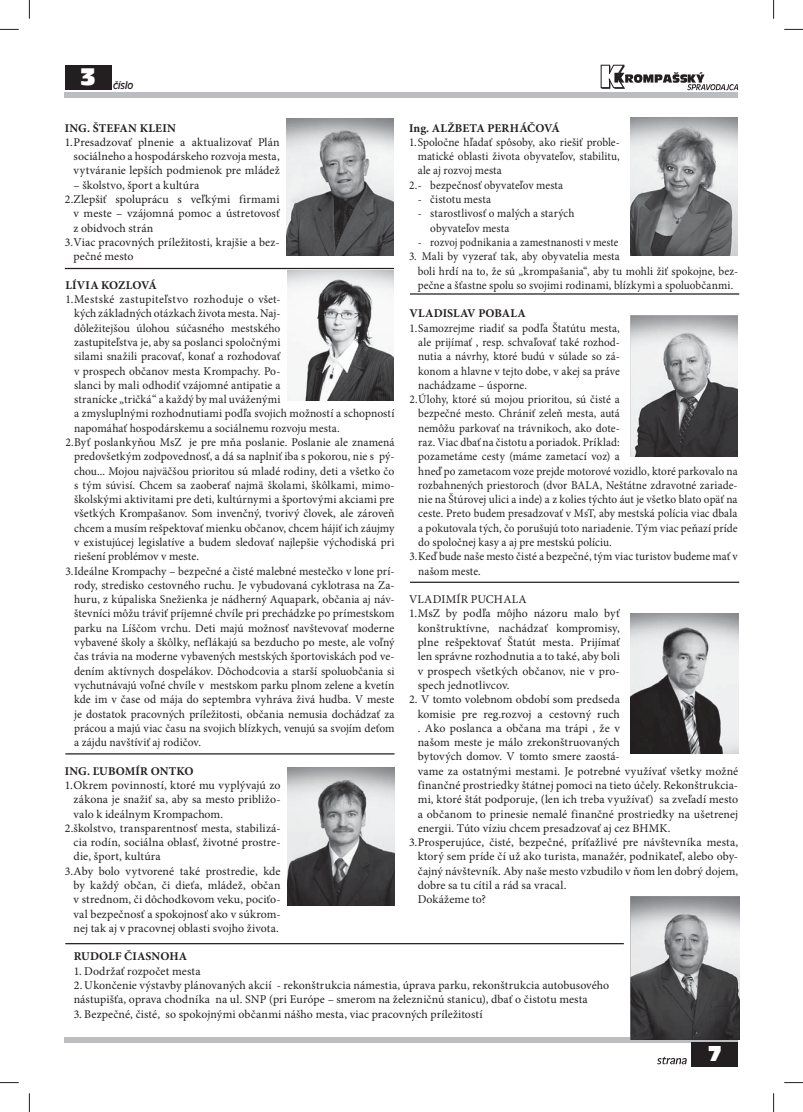
<style>
.page{position:relative;width:803px;height:1112px;background:#fff}
.page>*{position:absolute;margin:0;border:0;box-sizing:border-box;transform-origin:0 0}
.t1{font:25px "Antique Oli TEE Comp";color:#fff}
.t2{font:22.5px "Antique Oli TEE Comp";color:#fff}
.t3{font:11.88px/14.2px "Minion Pro";letter-spacing:.005em;color:#231f20;text-align:justify}
.t4{font:11.88px/14.2px "Minion Pro";letter-spacing:.005em;color:#231f20;scale:.95 1}
.t5{font:700 11.88px "Minion Pro";letter-spacing:.01em;color:#231f20}
.t6{font:italic 11.25px "Antique Oli TEE";color:#231f20}
</style>
<div class="page">
<div style="left:65px;top:1036px;width:673px;height:6px;background:#bbbdc0"></div>
<div style="left:692px;top:1042px;width:46px;height:24px;background:#231f20"></div>
<svg style="left:657px;top:1056px;width:30px;height:7px"></svg>
<div style="left:65px;top:92px;width:673px;height:6px;background:#bbbdc0"></div>
<div style="left:65px;top:65px;width:46px;height:24px;background:#231f20"></div>
<svg style="left:600px;top:64px;width:138px;height:26px"></svg>
<img style="left:630px;top:117px;width:108px;height:138px">
<img style="left:288px;top:270px;width:106px;height:130px">
<img style="left:287px;top:118px;width:107px;height:137px">
<img style="left:630px;top:896px;width:109px;height:142px">
<img style="left:630px;top:613px;width:108px;height:139px">
<img style="left:630px;top:316px;width:108px;height:140px">
<hr style="left:65px;top:268px;width:329px;height:1px;background:#231f20">
<hr style="left:65px;top:753px;width:329px;height:1px;background:#231f20">
<hr style="left:410px;top:293px;width:329px;height:1px;background:#231f20">
<hr style="left:410px;top:581px;width:329px;height:1px;background:#231f20">
<img style="left:288px;top:767px;width:106px;height:138px">
<hr style="left:65px;top:942px;width:559px;height:2px;background:#231f20">
<svg style="left:0;top:29px;width:19px;height:1px"></svg>
<svg style="left:784px;top:29px;width:19px;height:1px"></svg>
<svg style="left:0;top:1082px;width:19px;height:1px"></svg>
<svg style="left:784px;top:1082px;width:19px;height:1px"></svg>
<svg style="left:29px;top:0;width:1px;height:19px"></svg>
<svg style="left:29px;top:1093px;width:1px;height:18px"></svg>
<svg style="left:773px;top:0;width:1px;height:19px"></svg>
<svg style="left:773px;top:1093px;width:1px;height:18px"></svg>
<h1 class="t1" style="left:80px;top:68px;width:18px">3</h1>
<p class="t6" style="left:113px;top:80px;width:22px">číslo</p>
<p class="t5" style="left:409px;top:123px;width:152px">Ing. ALŽBETA PERHÁČOVÁ</p>
<p class="t4" style="left:418px;top:136px;width:214px;text-align:justify;text-indent:-9px">1. Spoločne hľadať spôsoby, ako riešiť proble&shy;matické oblasti života obyvateľov, stabilitu, ale aj rozvoj mesta</p>
<p class="t4" style="left:409px;top:179px;width:164px">2. - bezpečnosť obyvateľov mesta</p>
<p class="t4" style="left:418px;top:193px;width:79px">- čistotu mesta</p>
<p class="t4" style="left:430px;top:207px;width:153px;text-indent:-13px">- starostlivosť o malých a starých obyvateľov mesta</p>
<p class="t4" style="left:418px;top:236px;width:213px">- rozvoj podnikania a zamestnanosti v meste</p>
<p class="t4" style="left:418px;top:250px;width:339px;text-indent:-9px">3. Mali by vyzerať tak, aby obyvatelia mesta<br>boli hrdí na to, že sú „krompašania“, aby tu mohli žiť spokojne, bez&shy;pečne a šťastne spolu so svojimi rodinami, blízkymi a spoluobčanmi.</p>
<p class="t5" style="left:65px;top:123px;width:113px">ING. ŠTEFAN KLEIN</p>
<p class="t3" style="left:74px;top:136px;width:208px;text-indent:-9px">1. Presadzovať plnenie a aktualizovať Plán sociálneho a hospodárskeho rozvoja mesta, vytváranie lepších podmienok pre mládež</p>
<p class="t3" style="left:74px;top:179px;width:127px">– školstvo, šport a kultúra</p>
<p class="t3" style="left:74px;top:193px;width:208px;text-indent:-9px">2. Zlepšiť spoluprácu s veľkými firmami v meste – vzájomná pomoc a ústretovosť z obidvoch strán</p>
<p class="t3" style="left:74px;top:236px;width:208px;text-indent:-9px">3. Viac pracovných príležitosti, krajšie a bez&shy;pečné mesto</p>
<p class="t5" style="left:65px;top:280px;width:93px">LÍVIA KOZLOVÁ</p>
<p class="t3" style="left:74px;top:293px;width:322px;text-align:left;text-indent:-9px">1. Mestské zastupiteľstvo rozhoduje o všet-<br>kých základných otázkach života mesta. Naj-<br>dôležitejšou úlohou súčasného mestského<br>zastupiteľstva je, aby sa poslanci spoločnými<br>silami snažili pracovať, konať a rozhodovať<br>v prospech občanov mesta Krompachy. Po-<br>slanci by mali odhodiť vzájomné antipatie a<br>stranícke „tričká“ a každý by mal uváženými<br>a zmysluplnými rozhodnutiami podľa svojich možností a schopností napomáhať hospodárskemu a sociálnemu rozvoju mesta.</p>
<p class="t3" style="left:74px;top:436px;width:322px;text-indent:-9px">2. Byť poslankyňou MsZ je pre mňa poslanie. Poslanie ale znamená predovšetkým zodpovednosť, a dá sa naplniť iba s pokorou, nie s pý&shy;chou... Mojou najväčšou prioritou sú mladé rodiny, deti a všetko čo s tým súvisí. Chcem sa zaoberať najmä školami, škôlkami, mimo&shy;školskými aktivitami pre deti, kultúrnymi a športovými akciami pre všetkých Krompašanov. Som invenčný, tvorivý človek, ale zároveň chcem a musím rešpektovať mienku občanov, chcem hájiť ich záujmy v existujúcej legislatíve a budem sledovať najlepšie východiská pri riešení problémov v meste.</p>
<p class="t3" style="left:74px;top:564px;width:322px;text-indent:-9px">3. Ideálne Krompachy – bezpečné a čisté malebné mestečko v lone prí&shy;rody, stredisko cestovného ruchu. Je vybudovaná cyklotrasa na Za&shy;huru, z kúpaliska Snežienka je nádherný Aquapark, občania aj náv&shy;števníci môžu tráviť príjemné chvíle pri prechádzke po prímestskom parku na Líščom vrchu. Deti majú možnosť navštevovať moderne vybavené školy a škôlky, neflákajú sa bezducho po meste, ale voľný čas trávia na moderne vybavených mestských športoviskách pod ve&shy;dením aktívnych dospelákov. Dôchodcovia a starší spoluobčania si vychutnávajú voľné chvíle v mestskom parku plnom zelene a kvetín kde im v čase od mája do septembra vyhráva živá hudba. V meste je dostatok pracovných príležitosti, občania nemusia dochádzať za prácou a majú viac času na svojich blízkych, venujú sa svojím deťom a zájdu navštíviť aj rodičov.</p>
<p class="t5" style="left:409px;top:309px;width:118px">VLADISLAV POBALA</p>
<p class="t4" style="left:418px;top:322px;width:214px;text-align:justify;text-indent:-9px">1. Samozrejme riadiť sa podľa Štatútu mesta, ale prijímať , resp. schvaľovať také rozhod&shy;nutia a návrhy, ktoré budú v súlade so zá&shy;konom a hlavne v tejto dobe, v akej sa práve nachádzame – úsporne.</p>
<p class="t4" style="left:418px;top:393px;width:338px;text-indent:-9px">2. Úlohy, ktoré sú mojou prioritou, sú čisté a<br>bezpečné mesto. Chrániť zeleň mesta, autá<br>nemôžu parkovať na trávnikoch, ako dote-<br>raz. Viac dbať na čistotu a poriadok. Príklad:<br>pozametáme cesty (máme zametací voz) a<br>hneď po zametacom voze prejde motorové vozidlo, ktoré parkovalo na rozbahnených priestoroch (dvor BALA, Neštátne zdravotné zariade&shy;nie na Štúrovej ulici a inde) a z kolies týchto áut je všetko blato opäť na ceste. Preto budem presadzovať v MsT, aby mestská polícia viac dbala a pokutovala tých, čo porušujú toto nariadenie. Tým viac peňazí príde do spoločnej kasy a aj pre mestskú políciu.</p>
<p class="t4" style="left:418px;top:550px;width:338px;text-indent:-9px">3. Keď bude naše mesto čisté a bezpečné, tým viac turistov budeme mať v našom meste.</p>
<p class="t3" style="left:409px;top:593px;width:119px">VLADIMÍR PUCHALA</p>
<p class="t3" style="left:418px;top:607px;width:204px;text-indent:-9px">1. MsZ by podľa môjho názoru malo byť konštruktívne, nachádzať kompromisy, plne rešpektovať Štatút mesta. Prijímať len správne rozhodnutia a to také, aby boli v prospech všetkých občanov, nie v pro&shy;spech jednotlivcov.</p>
<p class="t3" style="left:418px;top:693px;width:322px;text-align:left;text-indent:-9px">2. V tomto volebnom období som predseda<br>komisie pre reg.rozvoj a cestovný ruch<br>. Ako poslanca a občana ma trápi , že v<br>našom meste je málo zrekonštruovaných<br>bytových domov. V tomto smere zaostá-<br>vame za ostatnými mestami. Je potrebné využívať všetky možné finančné prostriedky štátnej pomoci na tieto účely. Rekonštrukcia&shy;mi, ktoré štát podporuje, (len ich treba využívať) sa zveľadí mesto a občanom to prinesie nemalé finančné prostriedky na ušetrenej energii. Túto víziu chcem presadzovať aj cez BHMK.</p>
<p class="t3" style="left:418px;top:836px;width:322px;text-align:left;text-indent:-9px">3. Prosperujúce, čisté, bezpečné, príťažlivé pre návštevníka mesta, ktorý sem príde čí už ako turista, manažér, podnikateľ, alebo oby&shy;čajný návštevník. Aby naše mesto vzbudilo v ňom len dobrý dojem, dobre sa tu cítil a rád sa vracal.<br>Dokážeme to?</p>
<p class="t5" style="left:65px;top:766px;width:130px">ING. ĽUBOMÍR ONTKO</p>
<p class="t3" style="left:74px;top:778px;width:209px;text-indent:-9px">1. Okrem povinností, ktoré mu vyplývajú zo zákona je snažiť sa, aby sa mesto približo&shy;valo k ideálnym Krompachom.</p>
<p class="t3" style="left:74px;top:821px;width:209px;text-indent:-9px">2. školstvo, transparentnosť mesta, stabilizá&shy;cia rodín, sociálna oblasť, životné prostre&shy;die, šport, kultúra</p>
<p class="t3" style="left:74px;top:864px;width:209px;text-indent:-9px">3. Aby bolo vytvorené také prostredie, kde by každý občan, či dieťa, mládež, občan v strednom, či dôchodkovom veku, pociťo&shy;val bezpečnosť a spokojnosť ako v súkrom&shy;nej tak aj v pracovnej oblasti svojho života.</p>
<p class="t5" style="left:74px;top:951px;width:115px">RUDOLF ČIASNOHA</p>
<p class="t3" style="left:74px;top:964px;width:128px">1. Dodržať rozpočet mesta</p>
<p class="t3" style="left:74px;top:978px;width:537px">2. Ukončenie výstavby plánovaných akcií - rekonštrukcia námestia, úprava parku, rekonštrukcia autobusového nástupišťa, oprava chodníka na ul. SNP (pri Európe – smerom na železničnú stanicu), dbať o čistotu mesta</p>
<p class="t3" style="left:74px;top:1007px;width:410px">3. Bezpečné, čisté, so spokojnými občanmi nášho mesta, viac pracovných príležitostí</p>
<h2 class="t2" style="left:707px;top:1045px;width:16px">7</h2>
</div>
